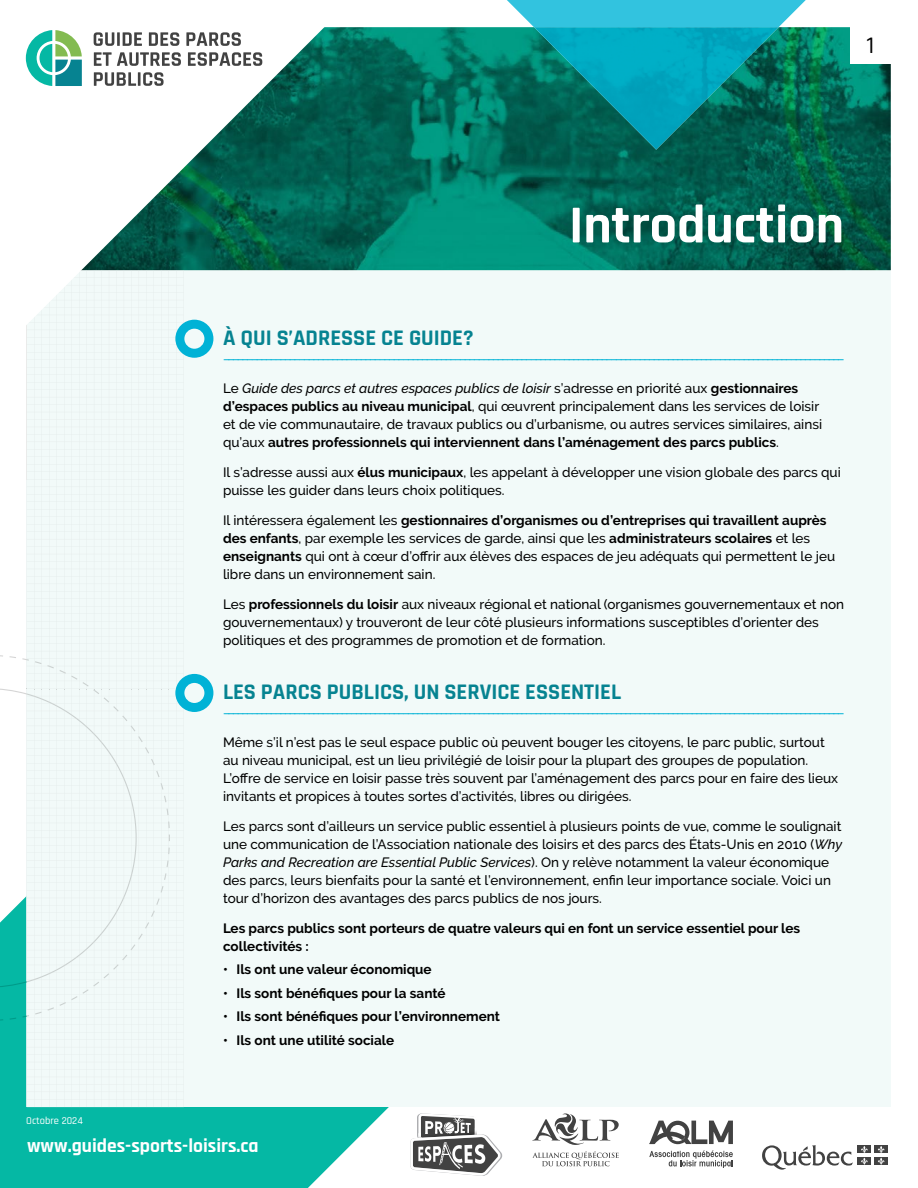
<style>
.page{position:relative;width:918px;height:1188px;background:#fff}
.page>*{position:absolute;margin:0;border:0;box-sizing:border-box;transform-origin:0 0}
.t1{font:700 54px "Rajdhani";color:#fff}
.t2{font:500 24px "Rajdhani";color:#000}
.t3{font:700 22.5px "Rajdhani";color:#068391}
.t4{font:700 19.5px "Rajdhani";color:#fff}
.t5{font:500 13.5px/18px "Raleway";color:#000}
.t6{font:700 13.5px/18px "Raleway";color:#000}
.t7{font:500 12px "Raleway";color:#00b2d6}
.t8{font:500 10.5px "Rajdhani";color:#fff}
.s1{font-style:italic}
.s2{font-weight:700}
</style>
<div class="page">
<svg style="left:0;top:1107px;width:389px;height:81px;background:#1fbfad"></svg>
<div style="left:27px;top:27px;width:864px;height:1080px;background:#f2faf9"></div>
<img style="left:351px;top:27px;width:540px;height:243px">
<div style="left:850px;top:0;width:68px;height:64px;background:#fff"></div>
<svg style="left:507px;top:0;width:299px;height:27px;background:#44c8e1"></svg>
<img style="left:534px;top:27px;width:245px;height:123px">
<svg style="left:25px;top:27px;width:326px;height:315px"></svg>
<svg style="left:94px;top:32px;width:20px;height:14px"></svg>
<hr style="left:117px;top:32px;width:3px;height:14px;background:#424242">
<svg style="left:123px;top:32px;width:19px;height:14px"></svg>
<svg style="left:149px;top:32px;width:30px;height:14px"></svg>
<svg style="left:186px;top:32px;width:55px;height:14px"></svg>
<svg style="left:94px;top:52px;width:87px;height:14px"></svg>
<svg style="left:188px;top:52px;width:74px;height:14px"></svg>
<svg style="left:94px;top:72px;width:42px;height:14px"></svg>
<hr style="left:138px;top:72px;width:3px;height:14px;background:#424242">
<svg style="left:143px;top:72px;width:21px;height:14px"></svg>
<svg style="left:26px;top:30px;width:56px;height:56px"></svg>
<svg style="left:762px;top:1145px;width:91px;height:25px"></svg>
<div style="left:858px;top:1145px;width:13px;height:8px;background:#424242"></div>
<div style="left:875px;top:1145px;width:13px;height:8px;background:#424242"></div>
<div style="left:858px;top:1157px;width:13px;height:8px;background:#424242"></div>
<svg style="left:861px;top:1146px;width:7px;height:19px"></svg>
<div style="left:875px;top:1157px;width:13px;height:8px;background:#424242"></div>
<svg style="left:878px;top:1146px;width:7px;height:19px"></svg>
<svg style="left:410px;top:1113px;width:93px;height:63px"></svg>
<svg style="left:532px;top:1151px;width:87px;height:15px"></svg>
<svg style="left:532px;top:1113px;width:87px;height:32px"></svg>
<svg style="left:649px;top:1151px;width:84px;height:17px"></svg>
<svg style="left:649px;top:1121px;width:84px;height:23px"></svg>
<svg style="left:0;top:270px;width:213px;height:837px"></svg>
<h2 class="t2" style="left:867px;top:31px;width:9px">1</h2>
<h1 class="t1" style="left:569px;top:197px;width:277px">Introduction</h1>
<p class="t8" style="left:26px;top:1114px;width:58px">Octobre 2024</p>
<h3 class="t3" style="left:223px;top:326px;width:252px">À QUI S’ADRESSE CE GUIDE?</h3>
<p class="t7" style="left:223px;top:352px;width:623px">–––––––––––––––––––––––––––––––––––––––––––––––––––––––––––––––––––––––––––––––––––––––––––––––––––––––––––––––––––––––––––––––––––</p>
<p class="t5" style="left:223px;top:379px;width:601px">Le <span class="s1">Guide des parcs et autres espaces publics de loisir</span> s’adresse en priorité aux <span class="s2">gestionnaires d’espaces publics au niveau municipal</span>, qui œuvrent principalement dans les services de loisir et de vie communautaire, de travaux publics ou d’urbanisme, ou autres services similaires, ainsi qu’aux <span class="s2">autres professionnels qui interviennent dans l’aménagement des parcs publics</span>.</p>
<p class="t5" style="left:223px;top:463px;width:619px">Il s’adresse aussi aux <span class="s2">élus municipaux</span>, les appelant à développer une vision globale des parcs qui puisse les guider dans leurs choix politiques.</p>
<p class="t5" style="left:223px;top:511px;width:614px">Il intéressera également les <span class="s2">gestionnaires d’organismes ou d’entreprises qui travaillent auprès des enfants</span>, par exemple les services de garde, ainsi que les <span class="s2">administrateurs scolaires</span> et les <span class="s2">enseignants</span> qui ont à cœur d’offrir aux élèves des espaces de jeu adéquats qui permettent le jeu libre dans un environnement sain.</p>
<p class="t5" style="left:223px;top:595px;width:623px">Les <span class="s2">professionnels du loisir</span> aux niveaux régional et national (organismes gouvernementaux et non gouvernementaux) y trouveront de leur côté plusieurs informations susceptibles d’orienter des politiques et des programmes de promotion et de formation.</p>
<h3 class="t3" style="left:223px;top:680px;width:400px">LES PARCS PUBLICS, UN SERVICE ESSENTIEL</h3>
<p class="t7" style="left:223px;top:706px;width:623px">–––––––––––––––––––––––––––––––––––––––––––––––––––––––––––––––––––––––––––––––––––––––––––––––––––––––––––––––––––––––––––––––––––</p>
<p class="t5" style="left:223px;top:733px;width:617px">Même s’il n’est pas le seul espace public où peuvent bouger les citoyens, le parc public, surtout au niveau municipal, est un lieu privilégié de loisir pour la plupart des groupes de population.<br>L’offre de service en loisir passe très souvent par l’aménagement des parcs pour en faire des lieux invitants et propices à toutes sortes d’activités, libres ou dirigées.</p>
<p class="t5" style="left:223px;top:817px;width:621px">Les parcs sont d’ailleurs un service public essentiel à plusieurs points de vue, comme le soulignait une communication de l’Association nationale des loisirs et des parcs des États-Unis en 2010 (<span class="s1">Why Parks and Recreation are Essential Public Services</span>). On y relève notamment la valeur économique des parcs, leurs bienfaits pour la santé et l’environnement, enfin leur importance sociale. Voici un tour d’horizon des avantages des parcs publics de nos jours.</p>
<p class="t6" style="left:223px;top:920px;width:579px">Les parcs publics sont porteurs de quatre valeurs qui en font un service essentiel pour les collectivités :</p>
<p class="t6" style="left:223px;top:962px;width:210px">• Ils ont une valeur économique</p>
<p class="t6" style="left:223px;top:984px;width:224px">• Ils sont bénéfiques pour la santé</p>
<p class="t6" style="left:223px;top:1007px;width:279px">• Ils sont bénéfiques pour l’environnement</p>
<p class="t6" style="left:223px;top:1032px;width:173px">• Ils ont une utilité sociale</p>
<h3 class="t4" style="left:27px;top:1136px;width:233px">www.guides-sports-loisirs.ca</h3>
</div>
